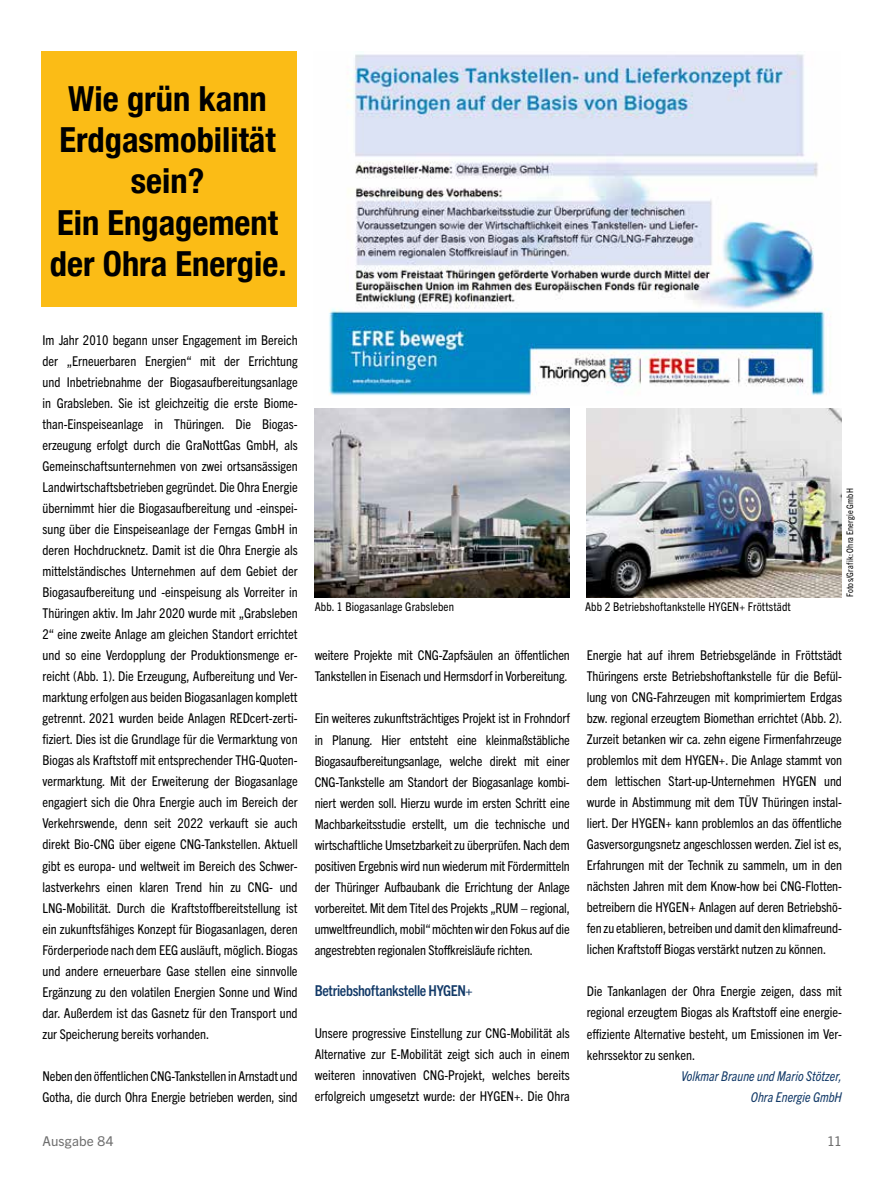
<style>
.page{position:relative;width:893px;height:1191px;background:#fff}
.page>*{position:absolute;margin:0;border:0;box-sizing:border-box;transform-origin:0 0}
.t1{font:700 condensed 34.5px/41.4px "Helvetica Neue LT";color:#000;text-align:center}
.t2{font:700 condensed 15px "Trade Gothic Next LT Pro";letter-spacing:-.02em;color:#133a68}
.t3{font:condensed 13.5px/21px "Trade Gothic Next LT Pro";letter-spacing:-.01em;color:#000;text-align:justify}
.t4{font:italic condensed 13.5px/21px "Trade Gothic Next LT Pro";color:#133a68;text-align:right}
.t5{font:13.5px "Trade Gothic Next LT Pro";letter-spacing:.01em;color:#6e6e6e}
.t6{font:condensed 12px "Trade Gothic Next LT Pro";letter-spacing:.01em;color:#000}
.t7{font:condensed 9px "Trade Gothic Next LT Pro";letter-spacing:.02em;color:#000}
</style>
<div class="page">
<div style="left:42px;top:51px;width:255px;height:255px;background:#fbbc16"></div>
<img style="left:315px;top:408px;width:255px;height:189px">
<img style="left:586px;top:408px;width:255px;height:189px">
<img style="left:329px;top:54px;width:502px;height:342px">
<h1 class="t1" style="left:50px;top:77px;width:238px">Wie grün kann<br>Erdgasmobilität sein?<br>Ein Engagement der Ohra Energie.</h1>
<p class="t3" style="left:43px;top:329px;width:257px">Im Jahr 2010 begann unser Engagement im Bereich der „Erneuerbaren Energien“ mit der Errichtung und Inbetriebnahme der Biogasaufbereitungsanlage in Grabsleben. Sie ist gleichzeitig die erste Biome&shy;than-Einspeiseanlage in Thüringen. Die Biogas&shy;erzeugung erfolgt durch die GraNottGas GmbH, als Gemeinschaftsunternehmen von zwei ortsansässigen Landwirtschaftsbetrieben gegründet. Die Ohra Energie übernimmt hier die Biogasaufbereitung und -einspei&shy;sung über die Einspeiseanlage der Ferngas GmbH in deren Hochdrucknetz. Damit ist die Ohra Energie als mittelständisches Unternehmen auf dem Gebiet der Biogasaufbereitung und -einspeisung als Vorreiter in Thüringen aktiv. Im Jahr 2020 wurde mit „Grabsleben 2“ eine zweite Anlage am gleichen Standort errichtet und so eine Verdopplung der Produktionsmenge er&shy;reicht (Abb. 1). Die Erzeugung, Aufbereitung und Ver&shy;marktung erfolgen aus beiden Biogasanlagen komplett getrennt. 2021 wurden beide Anlagen REDcert-zerti&shy;fiziert. Dies ist die Grundlage für die Vermarktung von Biogas als Kraftstoff mit entsprechender THG-Quoten&shy;vermarktung. Mit der Erweiterung der Biogasanlage engagiert sich die Ohra Energie auch im Bereich der Verkehrswende, denn seit 2022 verkauft sie auch direkt Bio-CNG über eigene CNG-Tankstellen. Aktuell gibt es europa- und weltweit im Bereich des Schwer&shy;lastverkehrs einen klaren Trend hin zu CNG- und LNG-Mobilität. Durch die Kraftstoffbereitstellung ist ein zukunftsfähiges Konzept für Biogasanlagen, deren Förderperiode nach dem EEG ausläuft, möglich. Biogas und andere erneuerbare Gase stellen eine sinnvolle Ergänzung zu den volatilen Energien Sonne und Wind dar. Außerdem ist das Gasnetz für den Transport und zur Speicherung bereits vorhanden.</p>
<p class="t3" style="left:43px;top:1064px;width:257px">Neben den öffentlichen CNG-Tankstellen in Arnstadt und<br>Gotha, die durch Ohra Energie betrieben werden, sind</p>
<p class="t6" style="left:315px;top:598px;width:141px">Abb. 1 Biogasanlage Grabsleben</p>
<p class="t6" style="left:585px;top:598px;width:207px">Abb 2 Betriebshoftankstelle HYGEN+ Fröttstädt</p>
<p class="t7" style="left:844px;top:597px;width:110px;rotate:-90deg">Fotos/Grafik: Ohra Energie GmbH</p>
<p class="t3" style="left:315px;top:644px;width:257px">weitere Projekte mit CNG-Zapfsäulen an öffentlichen<br>Tankstellen in Eisenach und Hermsdorf in Vorbereitung.</p>
<p class="t3" style="left:315px;top:707px;width:257px">Ein weiteres zukunftsträchtiges Projekt ist in Frohndorf in Planung. Hier entsteht eine kleinmaßstäbliche Biogasaufbereitungsanlage, welche direkt mit einer CNG-Tankstelle am Standort der Biogasanlage kombi&shy;niert werden soll. Hierzu wurde im ersten Schritt eine Machbarkeitsstudie erstellt, um die technische und wirtschaftliche Umsetzbarkeit zu überprüfen. Nach dem positiven Ergebnis wird nun wiederum mit Fördermitteln der Thüringer Aufbaubank die Errichtung der Anlage vorbereitet. Mit dem Titel des Projekts „RUM – regional, umweltfreundlich, mobil“ möchten wir den Fokus auf die angestrebten regionalen Stoffkreisläufe richten.</p>
<p class="t2" style="left:315px;top:980px;width:160px">Betriebshoftankstelle HYGEN+</p>
<p class="t3" style="left:315px;top:1022px;width:257px">Unsere progressive Einstellung zur CNG-Mobilität als Alternative zur E-Mobilität zeigt sich auch in einem weiteren innovativen CNG-Projekt, welches bereits erfolgreich umgesetzt wurde: der HYGEN+. Die Ohra</p>
<p class="t3" style="left:587px;top:644px;width:257px">Energie hat auf ihrem Betriebsgelände in Fröttstädt Thüringens erste Betriebshoftankstelle für die Befül&shy;lung von CNG-Fahrzeugen mit komprimiertem Erdgas bzw. regional erzeugtem Biomethan errichtet (Abb. 2).<br>Zurzeit betanken wir ca. zehn eigene Firmenfahrzeuge problemlos mit dem HYGEN+. Die Anlage stammt von dem lettischen Start-up-Unternehmen HYGEN und wurde in Abstimmung mit dem TÜV Thüringen instal&shy;liert. Der HYGEN+ kann problemlos an das öffentliche Gasversorgungsnetz angeschlossen werden. Ziel ist es, Erfahrungen mit der Technik zu sammeln, um in den nächsten Jahren mit dem Know-how bei CNG-Flotten&shy;betreibern die HYGEN+ Anlagen auf deren Betriebshö&shy;fen zu etablieren, betreiben und damit den klimafreund&shy;lichen Kraftstoff Biogas verstärkt nutzen zu können.</p>
<p class="t3" style="left:587px;top:980px;width:257px">Die Tankanlagen der Ohra Energie zeigen, dass mit regional erzeugtem Biogas als Kraftstoff eine energie&shy;effiziente Alternative besteht, um Emissionen im Ver&shy;kehrssektor zu senken.</p>
<p class="t4" style="left:681px;top:1064px;width:162px">Volkmar Braune und Mario Stötzer,<br>Ohra Energie GmbH</p>
<p class="t5" style="left:43px;top:1131px;width:73px">Ausgabe 84</p>
<p class="t5" style="left:827px;top:1131px;width:16px">11</p>
</div>
